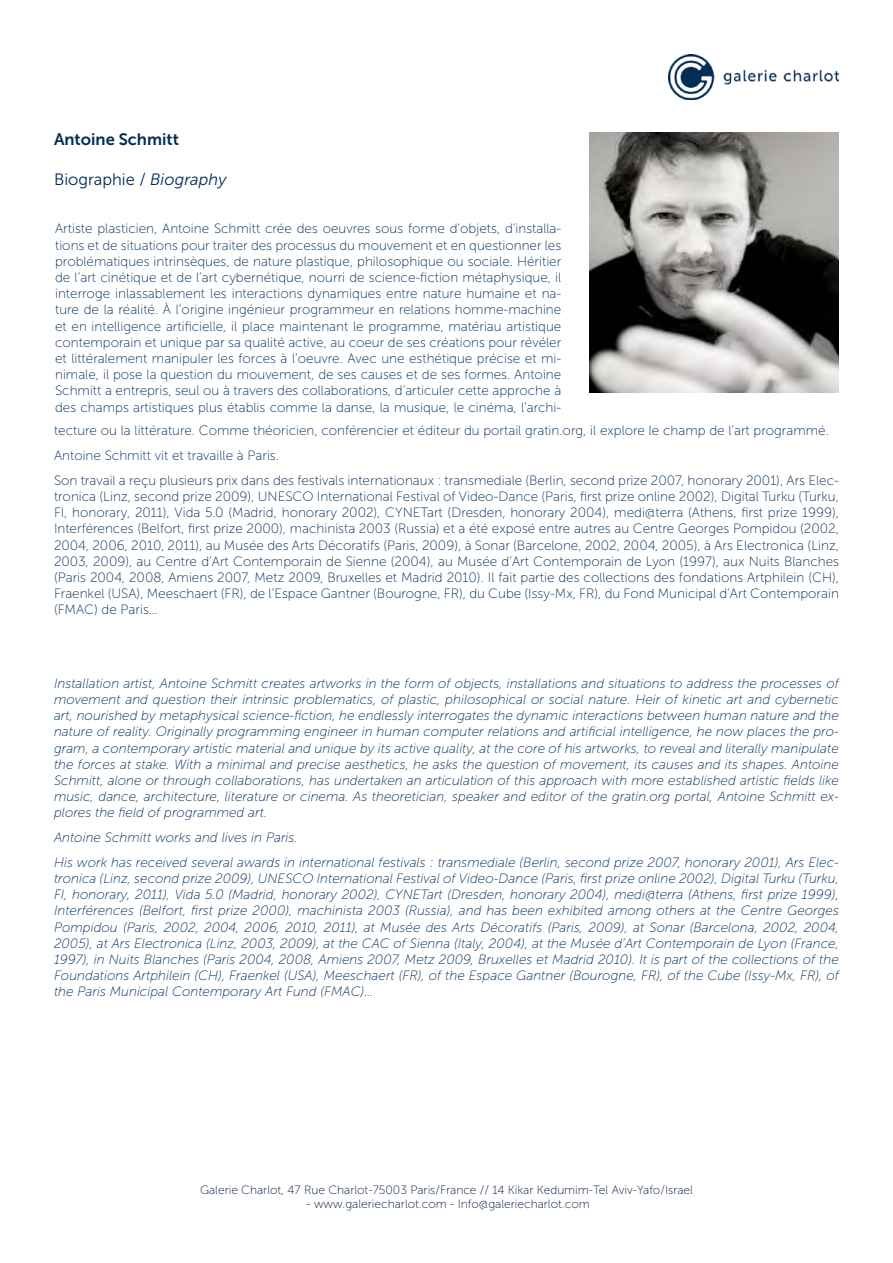
<style>
.page{position:relative;width:893px;height:1263px;background:#fff}
.page>*{position:absolute;margin:0;border:0;box-sizing:border-box;transform-origin:0 0}
.t1{font:16.5px "Museo Sans 300";color:#002d5a}
.t2{font:16.5px "Museo Sans 700";color:#002d5a}
.t3{font:13.5px/16.2px "Museo Sans 100";color:#002d5a;text-align:justify}
.t4{font:italic 13.5px/16.2px "Museo Sans 100";color:#002d5a;text-align:justify}
.t5{font:12px "Museo Sans 100";color:#001a3c}
.s1{font-style:italic}
</style>
<div class="page">
<img style="left:668px;top:54px;width:171px;height:46px">
<img style="left:589px;top:133px;width:250px;height:259px">
<p class="t2" style="left:54px;top:130px;width:126px">Antoine Schmitt</p>
<p class="t1" style="left:54px;top:170px;width:174px">Biographie / <span class="s1">Biography</span></p>
<p class="t3" style="left:55px;top:221px;width:508px">Artiste plasticien, Antoine Schmitt crée des oeuvres sous forme d’objets, d’installa&shy;tions et de situations pour traiter des processus du mouvement et en questionner les problématiques intrinsèques, de nature plastique, philosophique ou sociale. Héritier de l’art cinétique et de l’art cybernétique, nourri de science-fiction métaphysique, il interroge inlassablement les interactions dynamiques entre nature humaine et na&shy;ture de la réalité. À l’origine ingénieur programmeur en relations homme-machine et en intelligence artificielle, il place maintenant le programme, matériau artistique contemporain et unique par sa qualité active, au coeur de ses créations pour révéler et littéralement manipuler les forces à l’oeuvre. Avec une esthétique précise et mi&shy;nimale, il pose la question du mouvement, de ses causes et de ses formes. Antoine Schmitt a entrepris, seul ou à travers des collaborations, d’articuler cette approche à des champs artistiques plus établis comme la danse, la musique, le cinéma, l’archi-</p>
<p class="t3" style="left:54px;top:418px;width:786px;line-height:24.8px;text-align:left">tecture ou la littérature. Comme théoricien, conférencier et éditeur du portail gratin.org, il explore le champ de l’art programmé.<br>Antoine Schmitt vit et travaille à Paris.<br>Son travail a reçu plusieurs prix dans des festivals internationaux : transmediale (Berlin, second prize 2007, honorary 2001), Ars Elec-</p>
<p class="t3" style="left:54px;top:488px;width:787px">tronica (Linz, second prize 2009), UNESCO International Festival of Video-Dance (Paris, first prize online 2002), Digital Turku (Turku, FI, honorary, 2011), Vida 5.0 (Madrid, honorary 2002), CYNETart (Dresden, honorary 2004), medi@terra (Athens, first prize 1999), Interférences (Belfort, first prize 2000), machinista 2003 (Russia) et a été exposé entre autres au Centre Georges Pompidou (2002, 2004, 2006, 2010, 2011), au Musée des Arts Décoratifs (Paris, 2009), à Sonar (Barcelone, 2002, 2004, 2005), à Ars Electronica (Linz, 2003, 2009), au Centre d’Art Contemporain de Sienne (2004), au Musée d’Art Contemporain de Lyon (1997), aux Nuits Blanches (Paris 2004, 2008, Amiens 2007, Metz 2009, Bruxelles et Madrid 2010). Il fait partie des collections des fondations Artphilein (CH), Fraenkel (USA), Meeschaert (FR), de l’Espace Gantner (Bourogne, FR), du Cube (Issy-Mx, FR), du Fond Municipal d’Art Contemporain (FMAC) de Paris…</p>
<p class="t4" style="left:54px;top:675px;width:786px">Installation artist, Antoine Schmitt creates artworks in the form of objects, installations and situations to address the processes of movement and question their intrinsic problematics, of plastic, philosophical or social nature. Heir of kinetic art and cybernetic art, nourished by metaphysical science-fiction, he endlessly interrogates the dynamic interactions between human nature and the nature of reality. Originally programming engineer in human computer relations and artificial intelligence, he now places the pro&shy;gram, a contemporary artistic material and unique by its active quality, at the core of his artworks, to reveal and literally manipulate the forces at stake. With a minimal and precise aesthetics, he asks the question of movement, its causes and its shapes. Antoine Schmitt, alone or through collaborations, has undertaken an articulation of this approach with more established artistic fields like music, dance, architecture, literature or cinema. As theoretician, speaker and editor of the gratin.org portal, Antoine Schmitt ex&shy;plores the field of programmed art.</p>
<p class="t4" style="left:54px;top:825px;width:786px;line-height:24.8px">Antoine Schmitt works and lives in Paris.<br>His work has received several awards in international festivals : transmediale (Berlin, second prize 2007, honorary 2001), Ars Elec-</p>
<p class="t4" style="left:54px;top:870px;width:786px">tronica (Linz, second prize 2009), UNESCO International Festival of Video-Dance (Paris, first prize online 2002), Digital Turku (Turku, FI, honorary, 2011), Vida 5.0 (Madrid, honorary 2002), CYNETart (Dresden, honorary 2004), medi@terra (Athens, first prize 1999), Interférences (Belfort, first prize 2000), machinista 2003 (Russia), and has been exhibited among others at the Centre Georges Pompidou (Paris, 2002, 2004, 2006, 2010, 2011), at Musée des Arts Décoratifs (Paris, 2009), at Sonar (Barcelona, 2002, 2004, 2005), at Ars Electronica (Linz, 2003, 2009), at the CAC of Sienna (Italy, 2004), at the Musée d’Art Contemporain de Lyon (France, 1997), in Nuits Blanches (Paris 2004, 2008, Amiens 2007, Metz 2009, Bruxelles et Madrid 2010). It is part of the collections of the Foundations Artphilein (CH), Fraenkel (USA), Meeschaert (FR), of the Espace Gantner (Bourogne, FR), of the Cube (Issy-Mx, FR), of the Paris Municipal Contemporary Art Fund (FMAC)…</p>
<p class="t5" style="left:200px;top:1183px;width:494px">Galerie Charlot, 47 Rue Charlot-75003 Paris/France // 14 Kikar Kedumim-Tel Aviv-Yafo/Israel</p>
<p class="t5" style="left:306px;top:1198px;width:285px">- www.galeriecharlot.com - Info@galeriecharlot.com</p>
</div>
